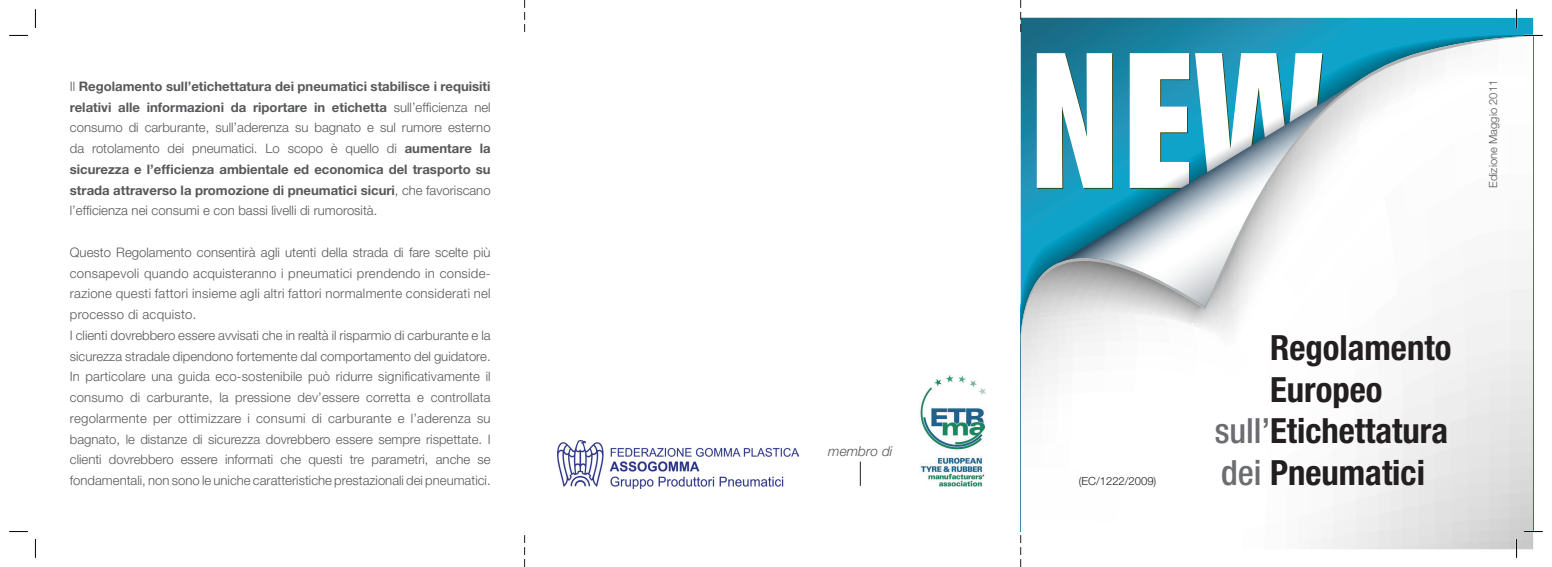
<style>
.page{position:relative;width:1552px;height:567px;background:#fff}
.page>*{position:absolute;margin:0;border:0;box-sizing:border-box;transform-origin:0 0}
.t1{font:700 condensed 34.75px "Helvetica Neue";color:#231f20}
.t2{font:italic 300 13.75px "Helvetica Neue";color:#57585a}
.t3{font:300 13.12px/20.8px "Helvetica Neue";color:#57585a}
.t4{font:700 13.12px/20.8px "Helvetica Neue";color:#57585a;text-align:justify}
.t5{font:300 11.25px "Helvetica Neue";color:#57585a}
.t6{font:300 11.25px "Helvetica Neue";color:#231f20}
.s1{font-weight:300}
.s2{font-weight:500;color:#6c6d70}
</style>
<div class="page">
<svg style="left:1021px;top:18px;width:512px;height:17px;background:#178eb0"></svg>
<svg style="left:1021px;top:382px;width:512px;height:167px"></svg>
<svg style="left:1021px;top:35px;width:512px;height:347px"></svg>
<svg style="left:1054px;top:70px;width:322px;height:237px"></svg>
<svg style="left:524px;top:0;width:1px;height:32px"></svg>
<svg style="left:524px;top:535px;width:1px;height:32px"></svg>
<svg style="left:1020px;top:0;width:1px;height:32px"></svg>
<svg style="left:1020px;top:535px;width:1px;height:32px"></svg>
<img style="left:557px;top:440px;width:242px;height:48px">
<img style="left:919px;top:375px;width:67px;height:112px">
<svg style="left:860px;top:462px;width:1px;height:24px"></svg>
<svg style="left:9px;top:35px;width:19px;height:1px"></svg>
<svg style="left:1524px;top:35px;width:19px;height:1px"></svg>
<svg style="left:9px;top:531px;width:19px;height:1px"></svg>
<svg style="left:1524px;top:531px;width:19px;height:1px"></svg>
<svg style="left:35px;top:9px;width:1px;height:19px"></svg>
<svg style="left:35px;top:539px;width:1px;height:19px"></svg>
<svg style="left:1516px;top:9px;width:1px;height:19px"></svg>
<svg style="left:1516px;top:539px;width:1px;height:19px"></svg>
<p class="t4" style="left:70px;top:76px;width:422px"><span class="s1">Il</span> Regolamento sull’etichettatura dei pneumatici stabilisce i requisiti relativi alle informazioni da riportare in etichetta <span class="s1">sull’efficienza nel consumo di carburante, sull’aderenza su bagnato e sul rumore esterno da rotolamento dei pneumatici. Lo scopo è quello di</span> aumentare la sicurezza e l’efficienza ambientale ed economica del trasporto su strada attraverso la promozione di pneumatici sicuri<span class="s1">, che favoriscano l’efficienza nei consumi e con bassi livelli di rumorosità.</span></p>
<p class="t3" style="left:70px;top:242px;width:422px">Questo Regolamento consentirà agli utenti della strada di fare scelte più consapevoli quando acquisteranno i pneumatici prendendo in conside&shy;razione questi fattori insieme agli altri fattori normalmente considerati nel processo di acquisto.<br>I clienti dovrebbero essere avvisati che in realtà il risparmio di carburante e la sicurezza stradale dipendono fortemente dal comportamento del guidatore.<br>In particolare una guida eco-sostenibile può ridurre significativamente il consumo di carburante, la pressione dev’essere corretta e controllata regolarmente per ottimizzare i consumi di carburante e l’aderenza su bagnato, le distanze di sicurezza dovrebbero essere sempre rispettate. I clienti dovrebbero essere informati che questi tre parametri, anche se fondamentali, non sono le uniche caratteristiche prestazionali dei pneumatici.</p>
<p class="t2" style="left:828px;top:443px;width:66px">membro di</p>
<p class="t6" style="left:1079px;top:475px;width:79px">(EC/1222/2009)</p>
<p class="t5" style="left:1486px;top:188px;width:109px;rotate:-90deg">Edizione Maggio 2011</p>
<h1 class="t1" style="left:1270px;top:326px;width:183px">Regolamento</h1>
<h1 class="t1" style="left:1270px;top:368px;width:114px">Europeo</h1>
<h1 class="t1" style="left:1215px;top:410px;width:235px"><span class="s2">sull’</span>Etichettatura</h1>
<h1 class="t1" style="left:1221px;top:452px;width:205px"><span class="s2">dei</span> Pneumatici</h1>
</div>
